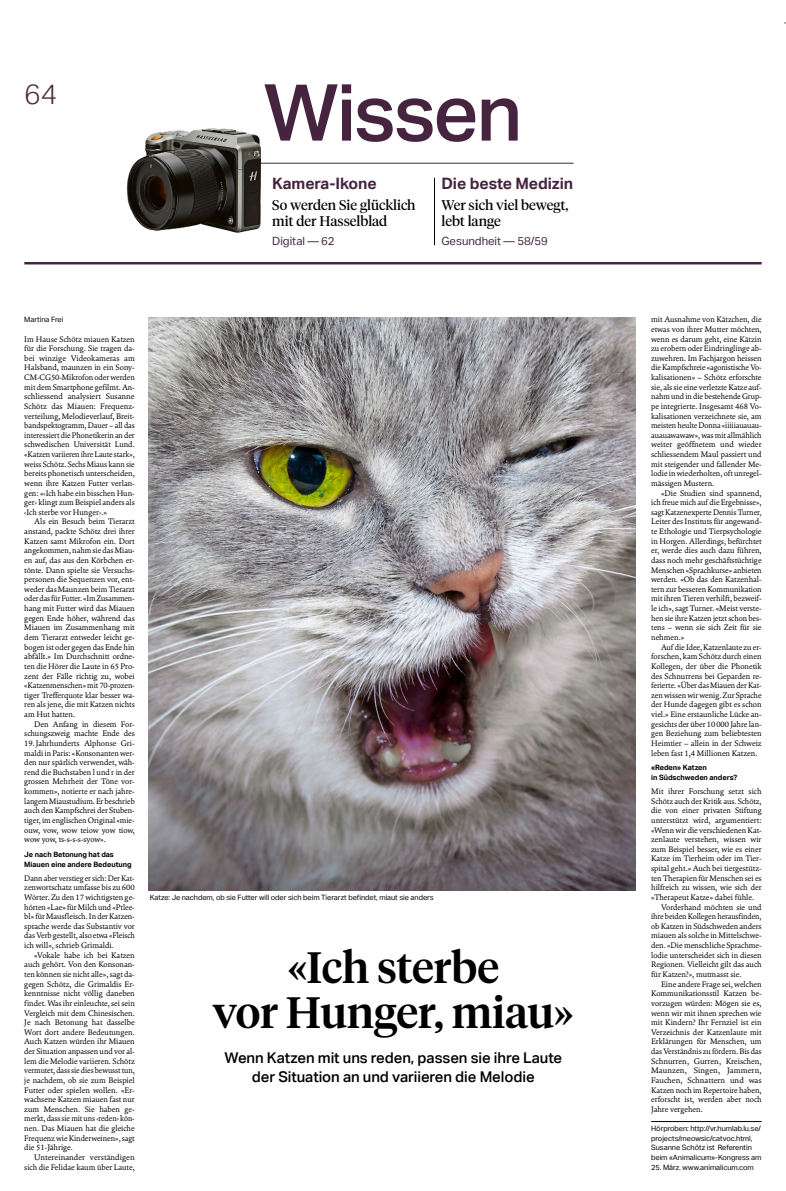
<style>
.page{position:relative;width:786px;height:1191px;background:#fff}
.page>*{position:absolute;margin:0;border:0;box-sizing:border-box;transform-origin:0 0}
.Bundauftakt_Titel_x0{font:500 78.75px "Aktiv Grotesk";letter-spacing:-.025em;color:#46243f}
.Titel_50_Auftakt_x04{font:500 43.75px/45.5px "Tiempos Headline";letter-spacing:-.005em;color:#000;text-align:center}
.Bundauftakt_Pagina_x{font:300 28px "Aktiv Grotesk";color:#46243f}
.Sky_Titel_x04{font:700 15.75px "Aktiv Grotesk";letter-spacing:-.005em;color:#46243f}
.Lead_17_Auftakt_x06{font:500 14.88px/19.2px "Aktiv Grotesk";letter-spacing:-.005em;color:#000;text-align:center}
.Sky_Text_x08{font:14px/15.8px "Tiempos Headline";color:#000}
.Sky_Seitenverweis_x0{font:11.38px "Aktiv Grotesk";color:#46243f}
.Laeufer_Einzug_x08{font:8.05px/9.6px "Cala";letter-spacing:-.005em;color:#000;text-align:justify}
.Laeufer_OhneEinzug_x{font:8.05px/9.6px "Cala";letter-spacing:-.005em;color:#000;text-align:justify}
.Laeufer_Fussnote_x13{font:7.35px/9.6px "Aktiv Grotesk";letter-spacing:-.005em;color:#000}
.Zwischentitel_x09{font:700 7.35px/9.6px "Aktiv Grotesk";letter-spacing:-.005em;color:#000}
.Bildlegende_x11{font:7.35px "Aktiv Grotesk";letter-spacing:-.005em;color:#000}
.Autor_x07{font:7.35px "Aktiv Grotesk";letter-spacing:-.005em;color:#000}
</style>
<div class="page">
<hr style="left:212px;top:163px;width:361px;height:1px;background:#46243f">
<hr style="left:24px;top:262px;width:737px;height:2px;background:#46243f">
<img style="left:127px;top:128px;width:172px;height:105px">
<hr style="left:434px;top:178px;width:1px;height:67px;background:#000">
<img style="left:149px;top:317px;width:486px;height:573px">
<hr style="left:651px;top:1121px;width:110px;height:1px;background:#000">
<p class="Bundauftakt_Pagina_x" style="left:24px;top:78px;width:34px">64</p>
<p class="Bundauftakt_Titel_x0" style="left:263px;top:65px;width:260px">Wissen</p>
<p class="Sky_Titel_x04" style="left:272px;top:174px;width:106px">Kamera-Ikone</p>
<p class="Sky_Text_x08" style="left:272px;top:196px;width:145px">So werden Sie glücklich mit der Hasselblad</p>
<p class="Sky_Seitenverweis_x0" style="left:272px;top:234px;width:64px">Digital — 62</p>
<p class="Sky_Titel_x04" style="left:441px;top:174px;width:133px">Die beste Medizin</p>
<p class="Sky_Text_x08" style="left:441px;top:196px;width:129px">Wer sich viel bewegt, lebt lange</p>
<p class="Sky_Seitenverweis_x0" style="left:441px;top:234px;width:108px">Gesundheit — 58/59</p>
<p class="Autor_x07" style="left:24px;top:315px;width:41px">Martina Frei</p>
<p class="Laeufer_OhneEinzug_x" style="left:24px;top:334px;width:112px">Im Hause Schötz miauen Katzen für die Forschung. Sie tragen da&shy;bei winzige Videokameras am Halsband, maunzen in ein Sony-CM-CG50-Mikrofon oder werden mit dem Smartphone gefilmt. An&shy;schliessend analysiert Susanne Schötz das Miauen: Frequenz&shy;verteilung, Melodieverlauf, Breit&shy;bandspektogramm, Dauer – all das interessiert die Phonetikerin an der schwedischen Universität Lund. «Katzen variieren ihre Laute stark», weiss Schötz. Sechs Miaus kann sie bereits phonetisch unterscheiden, wenn ihre Katzen Futter verlan&shy;gen: «‹Ich habe ein bisschen Hun&shy;ger› klingt zum Beispiel anders als ‹Ich sterbe vor Hunger›.»</p>
<p class="Laeufer_Einzug_x08" style="left:24px;top:517px;width:112px;text-indent:10px">Als ein Besuch beim Tierarzt anstand, packte Schötz drei ihrer Katzen samt Mikrofon ein. Dort angekommen, nahm sie das Miau&shy;en auf, das aus den Körbchen er&shy;tönte. Dann spielte sie Versuchs&shy;personen die Sequenzen vor, ent&shy;weder das Maunzen beim Tierarzt oder das für Futter. «Im Zusammen&shy;hang mit Futter wird das Miauen gegen Ende höher, während das Miauen im Zusammenhang mit dem Tierarzt entweder leicht ge&shy;bogen ist oder gegen das Ende hin abfällt.» Im Durchschnitt ordne&shy;ten die Hörer die Laute in 65 Pro&shy;zent der Fälle richtig zu, wobei «Katzenmenschen» mit 70-prozen&shy;tiger Trefferquote klar besser wa&shy;ren als jene, die mit Katzen nichts am Hut hatten.</p>
<p class="Laeufer_Einzug_x08" style="left:24px;top:719px;width:112px;text-indent:10px">Den Anfang in diesem For&shy;schungszweig machte Ende des 19.Jahrhunderts Alphonse Gri&shy;maldi in Paris: «Konsonanten wer&shy;den nur spärlich verwendet, wäh&shy;rend die Buchstaben l und r in der grossen Mehrheit der Töne vor&shy;kommen», notierte er nach jahre&shy;langem Miaustudium. Er beschrieb auch den Kampfschrei der Stuben&shy;tiger, im englischen Original «mie&shy;ouw, vow, wow teiow yow tiow, wow yow, ts-s-s-s-syow».</p>
<p class="Zwischentitel_x09" style="left:24px;top:849px;width:109px">Je nach Betonung hat das<br>Miauen eine andere Bedeutung</p>
<p class="Laeufer_OhneEinzug_x" style="left:24px;top:873px;width:112px">Dann aber verstieg er sich: Der Kat&shy;zenwortschatz umfasse bis zu 600<br>Wörter. Zu den 17 wichtigsten ge&shy;hörten «Lae» für Milch und «Ptlee&shy;bl» für Mausfleisch. In der Katzen&shy;sprache werde das Substantiv vor das Verb gestellt, also etwa «Fleisch ich will», schrieb Grimaldi.</p>
<p class="Laeufer_Einzug_x08" style="left:24px;top:950px;width:112px;text-indent:10px">«Vokale habe ich bei Katzen auch gehört. Von den Konsonan&shy;ten können sie nicht alle», sagt da&shy;gegen Schötz, die Grimaldis Er&shy;kenntnisse nicht völlig daneben findet. Was ihr einleuchte, sei sein Vergleich mit dem Chinesischen.<br>Je nach Betonung hat dasselbe Wort dort andere Bedeutungen.<br>Auch Katzen würden ihr Miauen der Situation anpassen und vor al&shy;lem die Melodie variieren. Schötz vermutet, dass sie dies bewusst tun, je nachdem, ob sie zum Beispiel Futter oder spielen wollen. «Er&shy;wachsene Katzen miauen fast nur zum Menschen. Sie haben ge&shy;merkt, dass sie mit uns ‹reden› kön&shy;nen. Das Miauen hat die gleiche Frequenz wie Kinderweinen», sagt die 51-Jährige.</p>
<p class="Laeufer_Einzug_x08" style="left:24px;top:1152px;width:112px;text-align:right">Untereinander verständigen sich die Felidae kaum über Laute,</p>
<p class="Bildlegende_x11" style="left:150px;top:893px;width:285px">Katze: Je nachdem, ob sie Futter will oder sich beim Tierarzt befindet, miaut sie anders</p>
<p class="Titel_50_Auftakt_x04" style="left:212px;top:942px;width:362px">«Ich sterbe<br>vor Hunger, miau»</p>
<p class="Lead_17_Auftakt_x06" style="left:224px;top:1047px;width:339px">Wenn Katzen mit uns reden, passen sie ihre Laute der Situation an und variieren die Melodie</p>
<p class="Laeufer_Einzug_x08" style="left:651px;top:315px;width:112px">mit Ausnahme von Kätzchen, die etwas von ihrer Mutter möchten, wenn es darum geht, eine Kätzin zu erobern oder Eindringlinge ab&shy;zuwehren. Im Fachjargon heissen die Kampfschreie «agonistische Vo&shy;kalisationen» – Schötz erforschte sie, als sie eine verletzte Katze auf&shy;nahm und in die bestehende Grup&shy;pe integrierte. Insgesamt 468 Vo&shy;kalisationen verzeichnete sie, am meisten heulte Donna «iiiiiauauau&shy;auauawawaw», was mit allmählich weiter geöffnetem und wieder schliessendem Maul passiert und mit steigender und fallender Me&shy;lodie in wiederholten, oft unregel&shy;mässigen Mustern.</p>
<p class="Laeufer_Einzug_x08" style="left:651px;top:488px;width:112px;text-indent:10px">«Die Studien sind spannend, ich freue mich auf die Ergebnisse», sagt Katzenexperte Dennis Turner, Leiter des Instituts für angewand&shy;te Ethologie und Tierpsychologie in Horgen. Allerdings, befürchtet er, werde dies auch dazu führen, dass noch mehr geschäftstüchtige Menschen «Sprachkurse» anbieten werden. «Ob das den Katzenhal&shy;tern zur besseren Kommunikation mit ihren Tieren verhilft, bezweif&shy;le ich», sagt Turner. «Meist verste&shy;hen sie ihre Katzen jetzt schon bes&shy;tens – wenn sie sich Zeit für sie nehmen.»</p>
<p class="Laeufer_Einzug_x08" style="left:651px;top:642px;width:112px;text-indent:10px">Auf die Idee, Katzenlaute zu er&shy;forschen, kam Schötz durch einen Kollegen, der über die Phonetik des Schnurrens bei Geparden re&shy;ferierte. «Über das Miauen der Kat&shy;zen wissen wir wenig. Zur Sprache der Hunde dagegen gibt es schon viel.» Eine erstaunliche Lücke an&shy;gesichts der über 10000 Jahre lan&shy;gen Beziehung zum beliebtesten Heimtier – allein in der Schweiz leben fast 1,4 Millionen Katzen.</p>
<p class="Zwischentitel_x09" style="left:651px;top:763px;width:88px">«Reden» Katzen<br>in Südschweden anders?</p>
<p class="Laeufer_OhneEinzug_x" style="left:651px;top:786px;width:112px">Mit ihrer Forschung setzt sich Schötz auch der Kritik aus. Schötz, die von einer privaten Stiftung unterstützt wird, argumentiert: «Wenn wir die verschiedenen Kat&shy;zenlaute verstehen, wissen wir zum Beispiel besser, wie es einer Katze im Tierheim oder im Tier&shy;spital geht.» Auch bei tiergestütz&shy;ten Therapien für Menschen sei es hilfreich zu wissen, wie sich der «Therapeut Katze» dabei fühle.</p>
<p class="Laeufer_Einzug_x08" style="left:651px;top:902px;width:112px;text-indent:10px">Vorderhand möchten sie und ihre beiden Kollegen herausfinden, ob Katzen in Südschweden anders miauen als solche in Mittelschwe&shy;den. «Die menschliche Sprachme&shy;lodie unterscheidet sich in diesen Regionen. Vielleicht gilt das auch für Katzen?», mutmasst sie.</p>
<p class="Laeufer_Einzug_x08" style="left:651px;top:979px;width:112px;text-indent:10px">Eine andere Frage sei, welchen Kommunikationsstil Katzen be&shy;vorzugen würden: Mögen sie es, wenn wir mit ihnen sprechen wie mit Kindern? Ihr Fernziel ist ein Verzeichnis der Katzenlaute mit Erklärungen für Menschen, um das Verständnis zu fördern. Bis das Schnurren, Gurren, Kreischen, Maunzen, Singen, Jammern, Fauchen, Schnattern und was Katzen noch im Repertoire haben, erforscht ist, werden aber noch Jahre vergehen.</p>
<p class="Laeufer_Fussnote_x13" style="left:651px;top:1123px;width:112px">Hörproben: http://vr.humlab.lu.se/ projects/meowsic/catvoc.html, Susanne Schötz ist Referentin beim «Animalicum»-Kongress am</p>
<p class="Laeufer_Fussnote_x13" style="left:651px;top:1162px;width:104px">25. März. www.animalicum.com</p>
</div>
